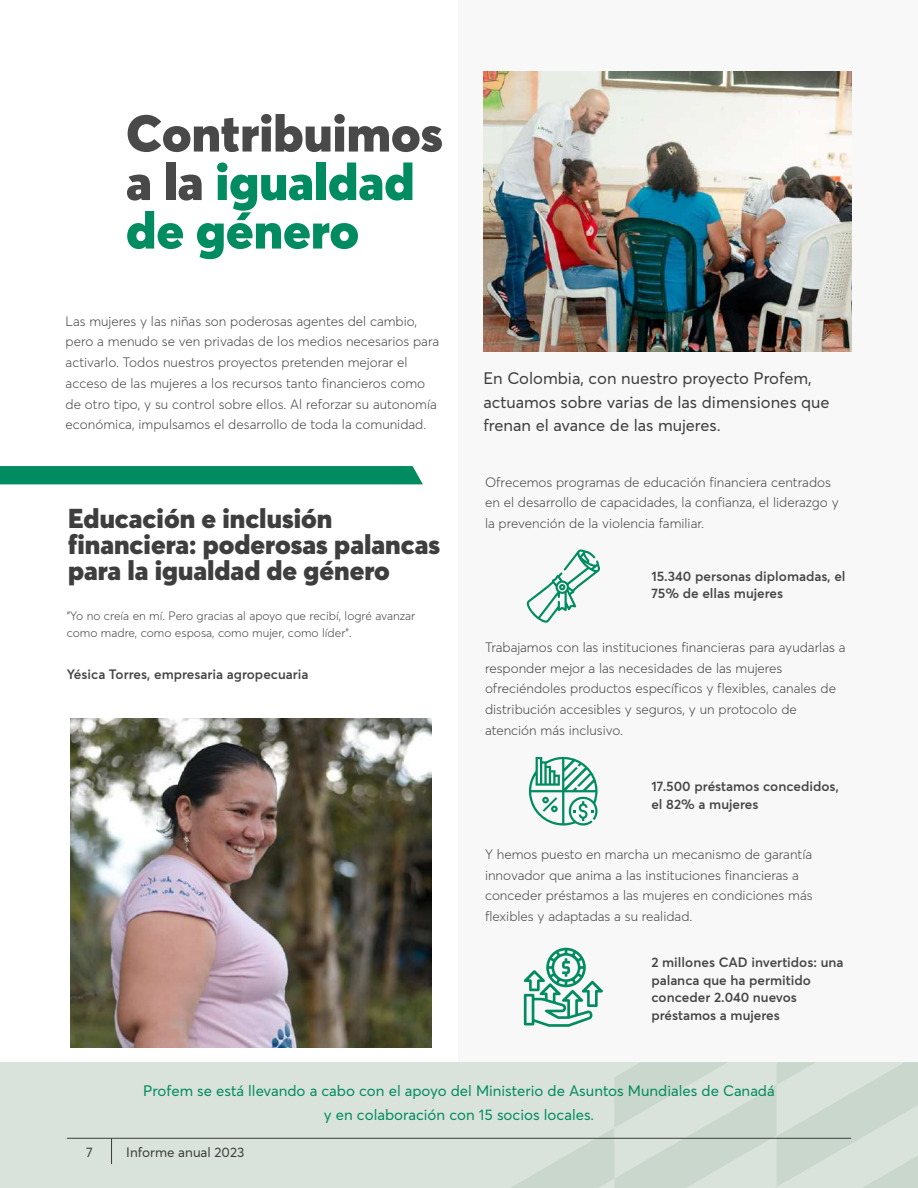
<style>
.page{position:relative;width:918px;height:1188px;background:#fff}
.page>*{position:absolute;margin:0;border:0;box-sizing:border-box;transform-origin:0 0}
.t1{font:900 51px/48.4px "Averta";color:#008c60}
.t2{font:900 27px/26.4px "Averta";color:#3e3e3e}
.t3{font:16.5px/23.4px "Averta";color:#3e3e3e}
.t4{font:15px/23.7px "Averta";color:#008c60;text-align:center}
.t5{font:300 13.5px/20.7px "Averta";color:#474646}
.t6{font:600 13.5px/17.7px "Averta";color:#474646}
.t7{font:13.5px "Averta";color:#3e3e3e}
.t8{font:300 12px/17.7px "Averta";color:#474646}
.s1{color:#494949}
</style>
<div class="page">
<div style="left:458px;top:0;width:460px;height:1074px;background:#f8f8f8"></div>
<div style="left:0;top:1062px;width:918px;height:126px;background:#d9e2db"></div>
<svg style="left:510px;top:1062px;width:408px;height:126px"></svg>
<div style="left:0;top:466px;width:423px;height:18px;background:#008c60"></div>
<svg style="left:527px;top:549px;width:73px;height:74px"></svg>
<svg style="left:524px;top:948px;width:79px;height:79px"></svg>
<svg style="left:529px;top:756px;width:69px;height:70px"></svg>
<img style="left:483px;top:72px;width:368px;height:280px">
<hr style="left:67px;top:1138px;width:784px;height:1px;background:#3e3e3e">
<svg style="left:111px;top:1139px;width:1px;height:25px"></svg>
<img style="left:70px;top:718px;width:361px;height:329px">
<h1 class="t1" style="left:126px;top:108px;width:318px"><span class="s1">Contribuimos a la</span> igualdad de género</h1>
<p class="t5" style="left:66px;top:311px;width:375px">Las mujeres y las niñas son poderosas agentes del cambio, pero a menudo se ven privadas de los medios necesarios para activarlo. Todos nuestros proyectos pretenden mejorar el acceso de las mujeres a los recursos tanto financieros como de otro tipo, y su control sobre ellos. Al reforzar su autonomía económica, impulsamos el desarrollo de toda la comunidad.</p>
<h2 class="t2" style="left:68px;top:505px;width:374px">Educación e inclusión financiera: poderosas palancas para la igualdad de género</h2>
<p class="t8" style="left:67px;top:607px;width:350px">"Yo no creía en mí. Pero gracias al apoyo que recibí, logré avanzar como madre, como esposa, como mujer, como líder".</p>
<p class="t6" style="left:67px;top:665px;width:243px">Yésica Torres, empresaria agropecuaria</p>
<p class="t3" style="left:483px;top:367px;width:348px">En Colombia, con nuestro proyecto Profem, actuamos sobre varias de las dimensiones que frenan el avance de las mujeres.</p>
<p class="t5" style="left:485px;top:471px;width:355px">Ofrecemos programas de educación financiera centrados en el desarrollo de capacidades, la confianza, el liderazgo y la prevención de la violencia familiar.</p>
<p class="t6" style="left:651px;top:567px;width:196px">15.340 personas diplomadas, el<br>75% de ellas mujeres</p>
<p class="t5" style="left:485px;top:637px;width:362px">Trabajamos con las instituciones financieras para ayudarlas a responder mejor a las necesidades de las mujeres ofreciéndoles productos específicos y flexibles, canales de distribución accesibles y seguros, y un protocolo de atención más inclusivo.</p>
<p class="t6" style="left:651px;top:777px;width:189px">17.500 préstamos concedidos, el 82% a mujeres</p>
<p class="t5" style="left:485px;top:844px;width:329px">Y hemos puesto en marcha un mecanismo de garantía innovador que anima a las instituciones financieras a conceder préstamos a las mujeres en condiciones más flexibles y adaptadas a su realidad.</p>
<p class="t6" style="left:651px;top:953px;width:194px">2 millones CAD invertidos: una palanca que ha permitido conceder 2.040 nuevos préstamos a mujeres</p>
<p class="t4" style="left:143px;top:1079px;width:633px">Profem se está llevando a cabo con el apoyo del Ministerio de Asuntos Mundiales de Canadá y en colaboración con 15 socios locales.</p>
<p class="t7" style="left:86px;top:1144px;width:8px">7</p>
<p class="t7" style="left:126px;top:1144px;width:120px">Informe anual 2023</p>
</div>
